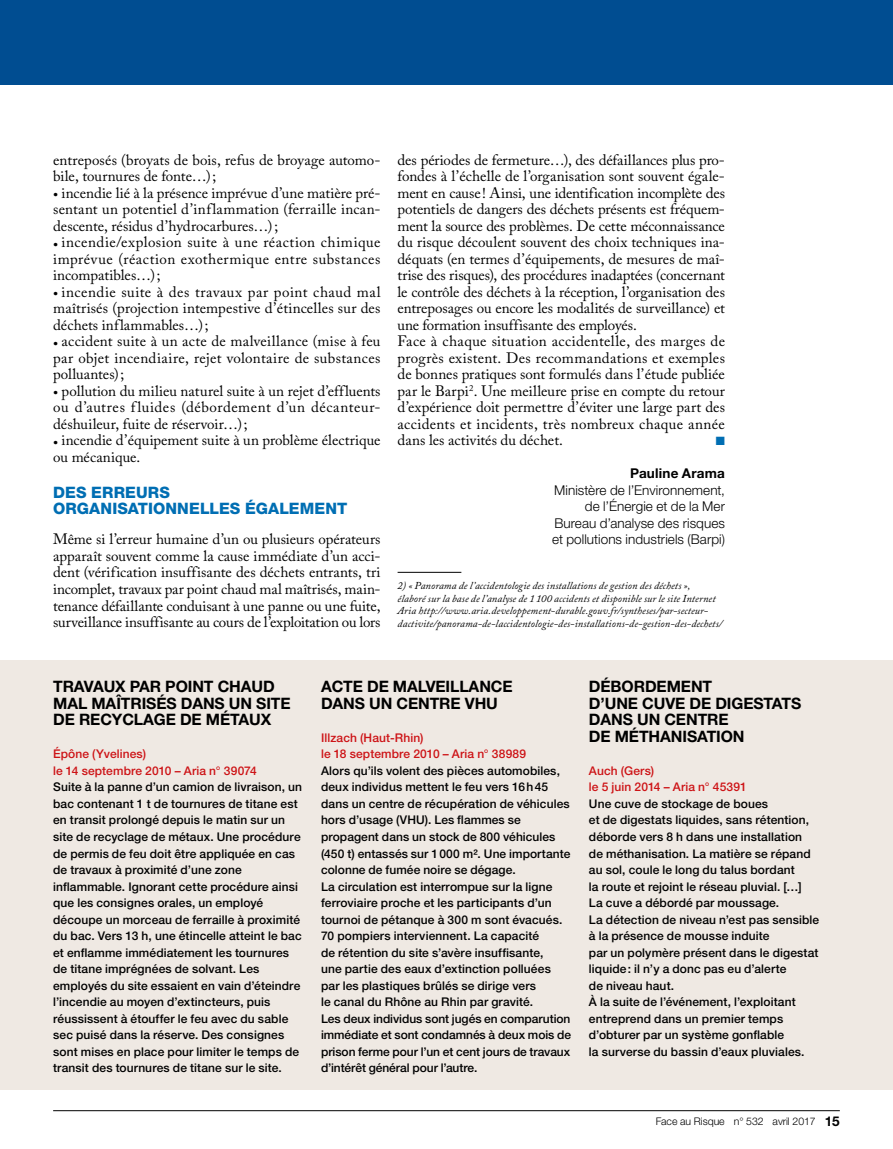
<style>
.page{position:relative;width:893px;height:1149px;background:#fff}
.page>*{position:absolute;margin:0;border:0;box-sizing:border-box;transform-origin:0 0}
.t1{font:700 15.75px/16.5px "Helvetica Neue LT Std";letter-spacing:-.005em;color:#000}
.t2{font:800 15.75px/16.5px "Helvetica Neue LT Std";letter-spacing:.01em;color:#006eb3}
.t3{font:15px/16.5px "Adobe Caslon Pro";color:#000;text-align:justify}
.t4{font:300 13.5px/16.5px "Helvetica Neue LT Std";letter-spacing:.005em;color:#000;text-align:right}
.t5{font:700 13.5px "Helvetica Neue LT Std";letter-spacing:.015em;color:#000}
.t6{font:500 12px/16.5px "Helvetica Neue LT Std";letter-spacing:.01em;color:#000}
.t7{font:500 12px/16.5px "Helvetica Neue LT Std";letter-spacing:.01em;color:#cd1316}
.t8{font:12px "Zapf Dingbats ITC";color:#006eb3}
.t9{font:italic 10.5px/12.6px "Adobe Caslon Pro";letter-spacing:.01em;color:#000}
.t10{font:300 10.5px "Helvetica Neue LT Std";letter-spacing:-.005em;color:#000}
.s1{font-weight:700;font-size:13.5px}
</style>
<div class="page">
<hr style="left:53px;top:1109px;width:787px;height:1px;background:#000">
<div style="left:0;top:0;width:893px;height:85px;background:#004d91"></div>
<div style="left:0;top:659px;width:893px;height:430px;background:#efe9e3"></div>
<hr style="left:398px;top:571px;width:63px;height:1px;background:#000">
<p class="t3" style="left:53px;top:151px;width:329px">entreposés (broyats de bois, refus de broyage automo&shy;bile, tournures de fonte…);</p>
<p class="t3" style="left:53px;top:184px;width:329px">• incendie lié à la présence imprévue d’une matière pré&shy;sentant un potentiel d’inflammation (ferraille incan&shy;descente, résidus d’hydrocarbures…);</p>
<p class="t3" style="left:53px;top:234px;width:329px">• incendie/explosion suite à une réaction chimique imprévue (réaction exothermique entre substances incompatibles…);</p>
<p class="t3" style="left:53px;top:283px;width:329px">• incendie suite à des travaux par point chaud mal maîtrisés (projection intempestive d’étincelles sur des déchets inflammables…);</p>
<p class="t3" style="left:53px;top:333px;width:329px">• accident suite à un acte de malveillance (mise à feu par objet incendiaire, rejet volontaire de substances polluantes);</p>
<p class="t3" style="left:53px;top:382px;width:329px">• pollution du milieu naturel suite à un rejet d’effluents ou d’autres fluides (débordement d’un décanteur&shy;déshuileur, fuite de réservoir…);</p>
<p class="t3" style="left:53px;top:432px;width:329px">• incendie d’équipement suite à un problème électrique ou mécanique.</p>
<p class="t2" style="left:53px;top:484px;width:296px">DES ERREURS<br>ORGANISATIONNELLES ÉGALEMENT</p>
<p class="t3" style="left:53px;top:531px;width:329px">Même si l’erreur humaine d’un ou plusieurs opérateurs apparaît souvent comme la cause immédiate d’un acci&shy;dent (vérification insuffisante des déchets entrants, tri incomplet, travaux par point chaud mal maîtrisés, main&shy;tenance défaillante conduisant à une panne ou une fuite, surveillance insuffisante au cours de l’exploitation ou lors</p>
<p class="t3" style="left:398px;top:151px;width:329px;text-align:left">des périodes de fermeture…), des défaillances plus pro&shy;fondes à l’échelle de l’organisation sont souvent égale&shy;ment en cause! Ainsi, une identification incomplète des potentiels de dangers des déchets présents est fréquem&shy;ment la source des problèmes. De cette méconnaissance du risque découlent souvent des choix techniques ina&shy;déquats (en termes d’équipements, de mesures de maî&shy;trise des risques), des procédures inadaptées (concernant le contrôle des déchets à la réception, l’organisation des entreposages ou encore les modalités de surveillance) et une formation insuffisante des employés.<br>Face à chaque situation accidentelle, des marges de progrès existent. Des recommandations et exemples de bonnes pratiques sont formulés dans l’étude publiée par le Barpi<sup>2</sup>. Une meilleure prise en compte du retour d’expérience doit permettre d’éviter une large part des accidents et incidents, très nombreux chaque année dans les activités du déchet.</p>
<p class="t8" style="left:716px;top:435px;width:11px">■</p>
<p class="t5" style="left:630px;top:465px;width:96px">Pauline Arama</p>
<p class="t4" style="left:552px;top:481px;width:174px">Ministère de l’Environnement, de l’Énergie et de la Mer<br>Bureau d’analyse des risques et pollutions industriels (Barpi)</p>
<p class="t9" style="left:398px;top:579px;width:327px">2) « Panorama de l’accidentologie des installations de gestion des déchets »,<br>élaboré sur la base de l’analyse de 1100 accidents et disponible sur le site Internet Aria http://www.aria.developpement-durable.gouv.fr/syntheses/par-secteur&shy;dactivite/panorama-de-laccidentologie-des-installations-de-gestion-des-dechets/</p>
<p class="t1" style="left:53px;top:678px;width:239px">TRAVAUX PAR POINT CHAUD<br>MAL MAÎTRISÉS DANS UN SITE<br>DE RECYCLAGE DE MÉTAUX</p>
<p class="t7" style="left:53px;top:745px;width:205px">Épône (Yvelines)<br>le 14 septembre 2010 – Aria n° 39074</p>
<p class="t6" style="left:53px;top:778px;width:250px">Suite à la panne d’un camion de livraison, un bac contenant 1 t de tournures de titane est en transit prolongé depuis le matin sur un site de recyclage de métaux. Une procédure de permis de feu doit être appliquée en cas de travaux à proximité d’une zone inflammable. Ignorant cette procédure ainsi que les consignes orales, un employé découpe un morceau de ferraille à proximité du bac. Vers 13 h, une étincelle atteint le bac et enflamme immédiatement les tournures de titane imprégnées de solvant. Les employés du site essaient en vain d’éteindre l’incendie au moyen d’extincteurs, puis réussissent à étouffer le feu avec du sable sec puisé dans la réserve. Des consignes sont mises en place pour limiter le temps de transit des tournures de titane sur le site.</p>
<p class="t1" style="left:321px;top:678px;width:193px">ACTE DE MALVEILLANCE<br>DANS UN CENTRE VHU</p>
<p class="t7" style="left:321px;top:729px;width:207px">Illzach (Haut-Rhin)<br>le 18 septembre 2010 – Aria n° 38989</p>
<p class="t6" style="left:321px;top:762px;width:252px">Alors qu’ils volent des pièces automobiles, deux individus mettent le feu vers 16h45 dans un centre de récupération de véhicules hors d’usage (VHU). Les flammes se propagent dans un stock de 800 véhicules (450 t) entassés sur 1000 m². Une importante colonne de fumée noire se dégage.<br>La circulation est interrompue sur la ligne ferroviaire proche et les participants d’un tournoi de pétanque à 300 m sont évacués.<br>70 pompiers interviennent. La capacité<br>de rétention du site s’avère insuffisante,<br>une partie des eaux d’extinction polluées par les plastiques brûlés se dirige vers<br>le canal du Rhône au Rhin par gravité.<br>Les deux individus sont jugés en comparution immédiate et sont condamnés à deux mois de prison ferme pour l’un et cent jours de travaux d’intérêt général pour l’autre.</p>
<p class="t1" style="left:589px;top:678px;width:214px">DÉBORDEMENT<br>D’UNE CUVE DE DIGESTATS<br>DANS UN CENTRE<br>DE MÉTHANISATION</p>
<p class="t7" style="left:589px;top:762px;width:159px">Auch (Gers)<br>le 5 juin 2014 – Aria n° 45391</p>
<p class="t6" style="left:589px;top:795px;width:232px">Une cuve de stockage de boues<br>et de digestats liquides, sans rétention, déborde vers 8 h dans une installation de méthanisation. La matière se répand au sol, coule le long du talus bordant<br>la route et rejoint le réseau pluvial. […]<br>La cuve a débordé par moussage.<br>La détection de niveau n’est pas sensible à la présence de mousse induite<br>par un polymère présent dans le digestat liquide: il n’y a donc pas eu d’alerte<br>de niveau haut.<br>À la suite de l’événement, l’exploitant entreprend dans un premier temps d’obturer par un système gonflable<br>la surverse du bassin d’eaux pluviales.</p>
<p class="t10" style="left:656px;top:1114px;width:186px">Face au Risque n° 532 avril 2017 <span class="s1">15</span></p>
</div>
